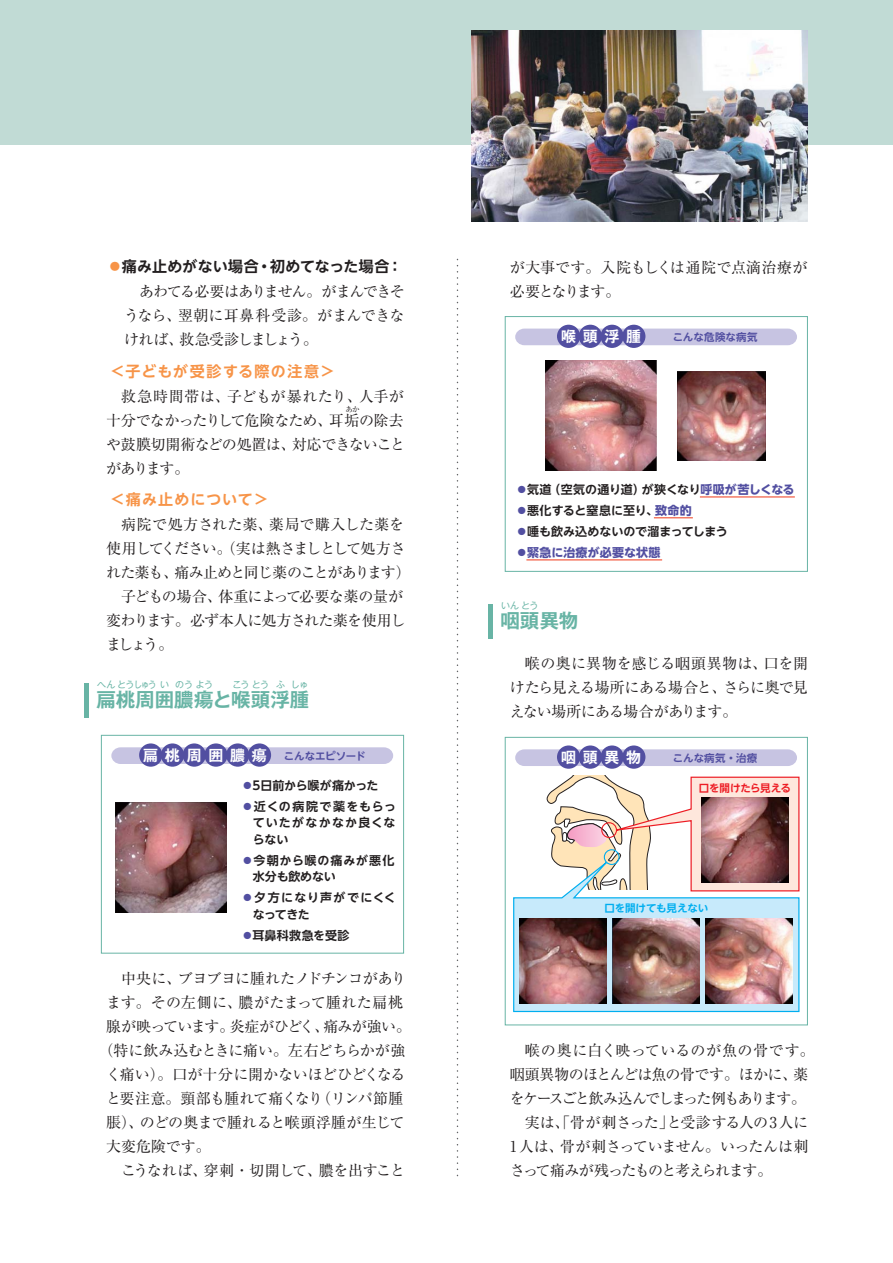
<style>
.page{position:relative;width:893px;height:1263px;background:#fff}
.page>*{position:absolute;margin:0;border:0;box-sizing:border-box;transform-origin:0 0}
.t1{font:19.5px "Gothic MB101 Pr 5 De Bold 90 msp RKSJ H";color:#68b4a5}
.t2{font:15px/24px "Ryumin Pr 5 Regular 90 msp RKSJ H";letter-spacing:-.04em;color:#231f20;text-align:justify}
.t3{font:15px/24px "Ryumin Pr 5 Regular 90 msp RKSJ H";letter-spacing:-.01em;color:#231f20}
.t4{font:15px "Ryumin Pr 5 Regular 90 msp RKSJ H";letter-spacing:-.015em;color:#231f20}
.t5{font:15px "Ryumin Pr 5 Regular 90 msp RKSJ H";letter-spacing:-.005em;color:#231f20}
.t6{font:15px "Ryumin Pr 5 Regular 90 msp RKSJ H";letter-spacing:.02em;color:#231f20}
.t7{font:15px "UD Shin Go NT Pro De Bold 90 msp RKSJ H";letter-spacing:.015em;color:#231f20}
.t8{font:15px "UD Shin Go NT Pro De Bold 90 msp RKSJ H";letter-spacing:.1em;color:#f79448}
.t9{font:15px "UD Shin Go NT Pro De Bold 90 msp RKSJ H";letter-spacing:.075em;color:#f79448}
.t10{font:15px "Gothic MB101 Pr 5 De Bold 90 msp RKSJ H";letter-spacing:.45em;color:#fff}
.t11{font:12px/16.5px "UD Shin Go NT Pro De Bold 90 msp RKSJ H";letter-spacing:.015em;color:#231f20;text-align:justify}
.t12{font:12px "UD Shin Go NT Pro De Bold 90 msp RKSJ H";letter-spacing:-.005em;color:#231f20}
.t13{font:12px/16.5px "UD Shin Go NT Pro De Bold 90 msp RKSJ H";letter-spacing:.05em;color:#231f20}
.t14{font:12px/16.5px "UD Shin Go NT Pro De Bold 90 msp RKSJ H";letter-spacing:.07em;color:#231f20}
.t15{font:12px "UD Shin Go NT Pro De Bold 90 msp RKSJ H";letter-spacing:-.015em;color:#231f20}
.t16{font:12px "UD Shin Go NT Pro Bold 90 msp RKSJ H";letter-spacing:.015em;color:#524fa1}
.t17{font:10.5px "UD Shin Go NT Pro De Bold 90 msp RKSJ H";letter-spacing:.005em;color:#524fa1}
.t18{font:10.5px "UD Shin Go NT Pro De Bold 90 msp RKSJ H";letter-spacing:-.02em;color:#524fa1}
.t19{font:10.5px "UD Shin Go NT Pro De Bold 90 msp RKSJ H";letter-spacing:-.02em;color:#00aeef}
.t20{font:10.5px "UD Shin Go NT Pro De Bold 90 msp RKSJ H";letter-spacing:-.02em;color:#ed1c24}
.t21{font:9px "Gothic MB101 Pr 5 Regular 90 msp RKSJ H";letter-spacing:-.04em;color:#68b4a5}
.t22{font:7.5px "Ryumin Pr 5 Regular 90 msp RKSJ H";color:#231f20}
.s1{color:#f79448}
.s2{color:#524fa1}
.s3{font-family:"UD Shin Go NT Pro Bold 90 msp RKSJ H";color:#524fa1}
.s4{font-family:"UD Shin Go NT Pro De Bold 90 msp RKSJ H"}
.s5{font-family:"Gothic MB101 Pr 5 De Bold 90 msp RKSJ H";font-size:15px;color:#fff}
</style>
<div class="page">
<svg style="left:546px;top:775px;width:254px;height:77px"></svg>
<svg style="left:513px;top:852px;width:287px;height:161px"></svg>
<div style="left:0;top:0;width:893px;height:145px;background:#c1dbd5"></div>
<svg style="left:457px;top:259px;width:1px;height:918px"></svg>
<img style="left:472px;top:31px;width:335px;height:191px">
<hr style="left:489px;top:604px;width:4px;height:34px;background:#68b4a5">
<hr style="left:85px;top:683px;width:4px;height:34px;background:#68b4a5">
<img style="left:677px;top:371px;width:88px;height:89px">
<div style="left:101px;top:735px;width:303px;height:219px;border:1px solid #68b4a5"></div>
<img style="left:115px;top:802px;width:111px;height:111px">
<img style="left:545px;top:360px;width:111px;height:110px">
<div style="left:505px;top:737px;width:303px;height:288px;border:1px solid #68b4a5"></div>
<img style="left:520px;top:918px;width:87px;height:85px">
<img style="left:613px;top:918px;width:87px;height:85px">
<img style="left:706px;top:918px;width:87px;height:85px">
<img style="left:701px;top:798px;width:87px;height:85px">
<div style="left:505px;top:316px;width:303px;height:256px;border:1px solid #68b4a5"></div>
<div style="left:515px;top:329px;width:282px;height:16px;background:#c7c4e2"></div>
<div style="left:557px;top:325px;width:23px;height:23px;background:#524fa1;border-radius:50%"></div>
<div style="left:579px;top:325px;width:23px;height:23px;background:#524fa1;border-radius:50%"></div>
<div style="left:600px;top:325px;width:24px;height:23px;background:#524fa1;border-radius:50%"></div>
<div style="left:622px;top:325px;width:23px;height:23px;background:#524fa1;border-radius:50%"></div>
<svg style="left:515px;top:749px;width:282px;height:17px"></svg>
<div style="left:557px;top:745px;width:23px;height:24px;background:#524fa1;border-radius:50%"></div>
<div style="left:579px;top:745px;width:23px;height:24px;background:#524fa1;border-radius:50%"></div>
<div style="left:600px;top:745px;width:24px;height:24px;background:#524fa1;border-radius:50%"></div>
<div style="left:622px;top:745px;width:23px;height:24px;background:#524fa1;border-radius:50%"></div>
<svg style="left:111px;top:747px;width:282px;height:17px"></svg>
<div style="left:139px;top:743px;width:23px;height:24px;background:#524fa1;border-radius:50%"></div>
<div style="left:161px;top:743px;width:23px;height:24px;background:#524fa1;border-radius:50%"></div>
<div style="left:183px;top:743px;width:23px;height:24px;background:#524fa1;border-radius:50%"></div>
<div style="left:204px;top:743px;width:24px;height:24px;background:#524fa1;border-radius:50%"></div>
<div style="left:226px;top:743px;width:23px;height:24px;background:#524fa1;border-radius:50%"></div>
<div style="left:248px;top:743px;width:23px;height:24px;background:#524fa1;border-radius:50%"></div>
<hr style="left:700px;top:496px;width:95px;height:2px;background:#f15a40">
<hr style="left:654px;top:517px;width:39px;height:1px;background:#f15a40">
<hr style="left:526px;top:559px;width:136px;height:1px;background:#f15a40">
<p class="t7" style="left:107px;top:261px;width:296px"><span class="s1">●</span>痛み止めがない場合・初めてなった場合：</p>
<p class="t2" style="left:124px;top:281px;width:282px">　あわてる必要はありません。がまんできそうなら、翌朝に耳鼻科受診。がまんできなければ、救急受診しましょう。</p>
<p class="t8" style="left:110px;top:366px;width:227px">＜子どもが受診する際の注意＞</p>
<p class="t2" style="left:106px;top:386px;width:300px">　救急時間帯は、子どもが暴れたり、人手が十分でなかったりして危険なため、耳垢の除去や鼓膜切開術などの処置は、対応できないことがあります。</p>
<p class="t22" style="left:346px;top:406px;width:15px">あか</p>
<p class="t9" style="left:110px;top:494px;width:160px">＜痛み止めについて＞</p>
<p class="t2" style="left:106px;top:514px;width:306px;text-align:left">　病院で処方された薬、薬局で購入した薬を使用してください。（実は熱さましとして処方された薬も、痛み止めと同じ薬のことがあります）　子どもの場合、体重によって必要な薬の量が変わります。必ず本人に処方された薬を使用しましょう。</p>
<p class="t21" style="left:97px;top:682px;width:117px">へんとうしゅうい のうよう</p>
<p class="t21" style="left:233px;top:682px;width:38px">こうとう</p>
<p class="t21" style="left:276px;top:682px;width:34px">ふ しゅ</p>
<h1 class="t1" style="left:97px;top:693px;width:214px">扁桃周囲膿瘍と喉頭浮腫</h1>
<p class="t3" style="left:510px;top:257px;width:299px">が大事です。入院もしくは通院で点滴治療が必要となります。</p>
<p class="t10" style="left:561px;top:331px;width:82px">喉頭浮腫</p>
<p class="t17" style="left:673px;top:333px;width:86px">こんな危険な病気</p>
<p class="t12" style="left:516px;top:485px;width:280px"><span class="s2">●</span>気道（空気の通り道）が狭くなり<span class="s3">呼吸が苦しくなる</span></p>
<p class="t11" style="left:516px;top:504px;width:178px"><span class="s2">●</span>悪化すると窒息に至り、<span class="s3">致命的</span></p>
<p class="t12" style="left:516px;top:527px;width:214px"><span class="s2">●</span>唾も飲み込めないので溜まってしまう</p>
<p class="t16" style="left:516px;top:548px;width:146px"><span class="s4">●</span>緊急に治療が必要な状態</p>
<p class="t21" style="left:501px;top:602px;width:39px">いんとう</p>
<h1 class="t1" style="left:500px;top:613px;width:80px">咽頭異物</h1>
<p class="t2" style="left:510px;top:654px;width:300px">　喉の奥に異物を感じる咽頭異物は、口を開けたら見える場所にある場合と、さらに奥で見えない場所にある場合があります。</p>
<p class="t18" style="left:143px;top:752px;width:224px"><span class="s5">扁桃周囲膿瘍</span> こんなエピソード</p>
<p class="t10" style="left:561px;top:752px;width:82px">咽頭異物</p>
<p class="t17" style="left:673px;top:754px;width:86px">こんな病気・治療</p>
<p class="t15" style="left:241px;top:781px;width:138px"><span class="s2">●</span>5日前から喉が痛かった</p>
<p class="t11" style="left:253px;top:800px;width:145px;text-indent:-11px"><span class="s2">●</span>近くの病院で薬をもらっていたがなかなか良くならない</p>
<p class="t13" style="left:253px;top:854px;width:143px;text-indent:-11px"><span class="s2">●</span>今朝から喉の痛みが悪化水分も飲めない</p>
<p class="t14" style="left:253px;top:891px;width:145px;text-indent:-11px"><span class="s2">●</span>夕方になり声がでにくくなってきた</p>
<p class="t11" style="left:241px;top:929px;width:109px"><span class="s2">●</span>耳鼻科救急を受診</p>
<p class="t2" style="left:106px;top:969px;width:302px">　中央に、ブヨブヨに腫れたノドチンコがあり</p>
<p class="t6" style="left:106px;top:997px;width:299px">ます。その左側に、膿がたまって腫れた扁桃</p>
<p class="t2" style="left:106px;top:1017px;width:307px">腺が映っています。炎症がひどく、痛みが強い。</p>
<p class="t4" style="left:99px;top:1045px;width:308px">（特に飲み込むときに痛い。左右どちらかが強</p>
<p class="t5" style="left:106px;top:1069px;width:301px">く痛い）。口が十分に開かないほどひどくなる</p>
<p class="t2" style="left:106px;top:1089px;width:299px">と要注意。頸部も腫れて痛くなり（リンパ節腫</p>
<p class="t3" style="left:106px;top:1113px;width:300px">脹）、のどの奥まで腫れると喉頭浮腫が生じて</p>
<p class="t2" style="left:106px;top:1137px;width:106px">大変危険です。</p>
<p class="t2" style="left:106px;top:1161px;width:300px">　こうなれば、穿刺・切開して、膿を出すこと</p>
<p class="t20" style="left:699px;top:784px;width:94px">口を開けたら見える</p>
<p class="t19" style="left:604px;top:905px;width:105px">口を開けても見えない</p>
<p class="t2" style="left:510px;top:1041px;width:307px;text-align:left">　喉の奥に白く映っているのが魚の骨です。咽頭異物のほとんどは魚の骨です。ほかに、薬をケースごと飲み込んでしまった例もあります。　実は、「骨が刺さった」と受診する人の3人に<br>1人は、骨が刺さっていません。いったんは刺さって痛みが残ったものと考えられます。</p>
</div>
